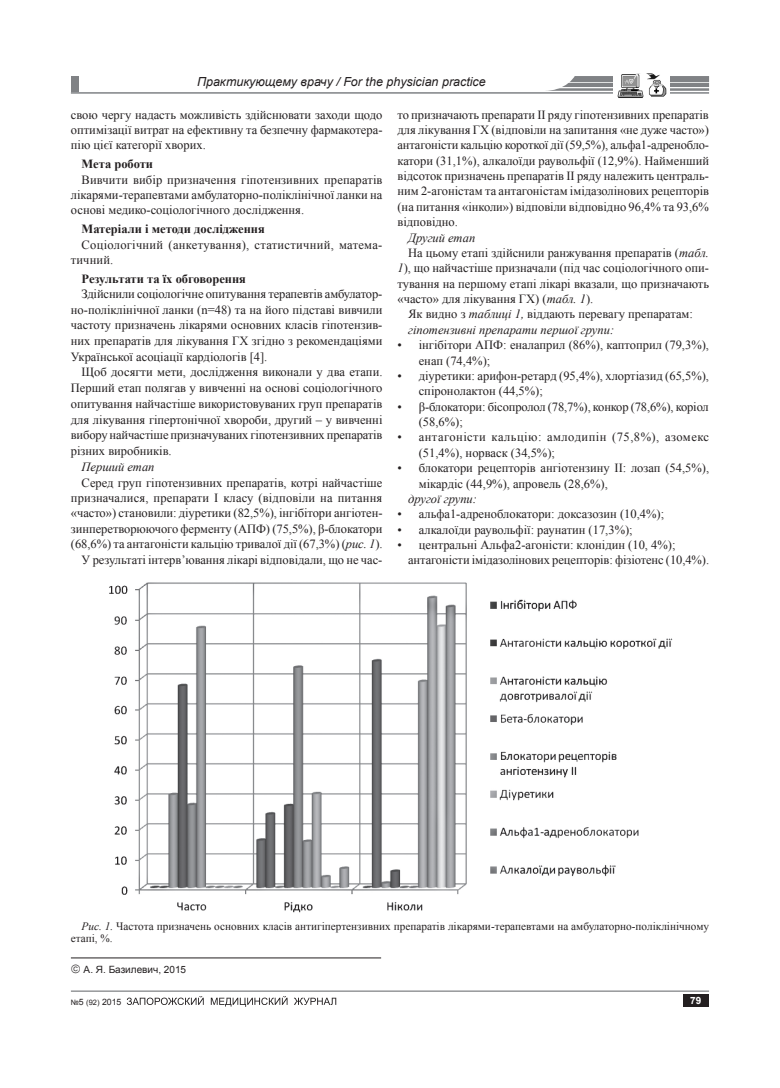
<style>
.page{position:relative;width:780px;height:1088px;background:#fff}
.page>*{position:absolute;margin:0;border:0;box-sizing:border-box;transform-origin:0 0}
.t1{font:12.5px/15.4px "Times New Roman";color:#231f20;text-align:justify}
.t2{font:12.5px/15.4px "Times New Roman";letter-spacing:.04em;color:#231f20}
.t3{font:italic 12.5px "Times New Roman";color:#231f20}
.t4{font:700 12.5px "Times New Roman";color:#231f20}
.t5{font:12.5px/15.4px "Times New Roman";letter-spacing:.025em;color:#231f20}
.t6{font:italic 12.5px "Arial";color:#231f20}
.t7{font:11.25px/12.5px "Times New Roman";color:#231f20}
.t8{font:10px "Arial";color:#231f20}
.t9{font:700 10px "Arial";color:#fff}
.t10{font:7.5px "Arial";color:#231f20}
.s1{font-style:italic}
.s2{font-size:8.75px}
</style>
<div class="page">
<div style="left:71px;top:76px;width:7px;height:15px;background:#808285"></div>
<hr style="left:71px;top:92px;width:638px;height:2px;background:#808285">
<hr style="left:553px;top:83px;width:156px;height:4px;background:#808285">
<hr style="left:545px;top:88px;width:164px;height:3px;background:#808285">
<div style="left:561px;top:76px;width:148px;height:6px;background:#808285"></div>
<div style="left:510px;top:38px;width:68px;height:53px;background:#fff;border-radius:50%"></div>
<img style="left:613px;top:74px;width:57px;height:24px">
<img style="left:109px;top:582px;width:564px;height:331px">
<hr style="left:71px;top:957px;width:310px;height:1px;background:#231f20">
<hr style="left:71px;top:990px;width:638px;height:2px;background:#808285">
<div style="left:683px;top:994px;width:26px;height:12px;background:#231f20"></div>
<svg style="left:127px;top:996px;width:209px;height:11px"></svg>
<p class="t6" style="left:197px;top:74px;width:290px">Практикующему врачу / For the physician practice</p>
<p class="t1" style="left:71px;top:106px;width:313px">свою чергу надасть можливість здійснювати заходи щодо оптимізації витрат на ефективну та безпечну фармакотера&shy;пію цієї категорії хворих.</p>
<p class="t4" style="left:81px;top:155px;width:73px">Мета роботи</p>
<p class="t1" style="left:71px;top:171px;width:313px;text-indent:11px">Вивчити вибір призначення гіпотензивних препаратів лікарями-терапевтами амбулаторно-поліклінічної ланки на основі медико-соціологічного дослідження.</p>
<p class="t4" style="left:81px;top:220px;width:185px">Матеріали і методи дослідження</p>
<p class="t5" style="left:71px;top:237px;width:313px;text-indent:11px">Соціологічний (анкетування), статистичний, матема&shy;тичний.</p>
<p class="t4" style="left:81px;top:270px;width:166px">Результати та їх обговорення</p>
<p class="t1" style="left:71px;top:286px;width:313px;text-indent:11px">Здійснили соціологічне опитування терапевтів амбулатор&shy;но-поліклінічної ланки (n=48) та на його підставі вивчили частоту призначень лікарями основних класів гіпотензив&shy;них препаратів для лікування ГХ згідно з рекомендаціями Української асоціації кардіологів [4].</p>
<p class="t1" style="left:71px;top:364px;width:313px;line-height:15.8px;text-indent:11px">Щоб досягти мети, дослідження виконали у два етапи.<br>Перший етап полягав у вивченні на основі соціологічного опитування найчастіше використовуваних груп препаратів для лікування гіпертонічної хвороби, другий – у вивченні вибору найчастіше призначуваних гіпотензивних препаратів різних виробників.</p>
<p class="t3" style="left:81px;top:458px;width:74px">Перший етап</p>
<p class="t1" style="left:71px;top:474px;width:313px;text-align:right">Серед груп гіпотензивних препаратів, котрі найчастіше призначалися, препарати I класу (відповіли на питання «часто») становили: діуретики (82,5%), інгібітори ангіотен&shy;зинперетворюючого ферменту (АПФ) (75,5%), β-блокатори (68,6%) та антагоністи кальцію тривалої дії (67,3%) (<span class="s1">рис. 1</span>).<br>У результаті інтерв’ювання лікарі відповідали, що не час-</p>
<p class="t1" style="left:397px;top:106px;width:313px">то призначають препарати II ряду гіпотензивних препаратів для лікування ГХ (відповіли на запитання «не дуже часто») антагоністи кальцію короткої дії (59,5%), альфа1-адренобло&shy;катори (31,1%), алкалоїди раувольфії (12,9%). Найменший відсоток призначень препаратів II ряду належить централь&shy;ним 2-агоністам та антагоністам імідазолінових рецепторів (на питання «інколи») відповіли відповідно 96,4% та 93,6% відповідно.</p>
<p class="t3" style="left:408px;top:229px;width:69px">Другий етап</p>
<p class="t1" style="left:408px;top:245px;width:302px">На цьому етапі здійснили ранжування препаратів (<span class="s1">табл.</span></p>
<p class="t1" style="left:397px;top:260px;width:313px"><span class="s1">1</span>), що найчастіше призначали (під час соціологічного опи-</p>
<p class="t1" style="left:397px;top:276px;width:313px">тування на першому етапі лікарі вказали, що призначають</p>
<p class="t1" style="left:397px;top:291px;width:197px">«часто» для лікування ГХ) (<span class="s1">табл. 1</span>).</p>
<p class="t1" style="left:408px;top:306px;width:286px">Як видно з <span class="s1">таблиці 1,</span> віддають перевагу препаратам:</p>
<p class="t3" style="left:408px;top:321px;width:207px">гіпотензивні препарати першої групи:</p>
<p class="t1" style="left:419px;top:337px;width:292px;text-indent:-21px">• інгібітори АПФ: еналаприл (86%), каптоприл (79,3%), енап (74,4%);</p>
<p class="t1" style="left:419px;top:368px;width:292px;text-indent:-21px">• діуретики: арифон-ретард (95,4%), хлортіазид (65,5%), спіронолактон (44,5%);</p>
<p class="t1" style="left:419px;top:399px;width:291px;text-indent:-21px">• β-блокатори: бісопролол (78,7%), конкор (78,6%), коріол (58,6%);</p>
<p class="t2" style="left:419px;top:429px;width:292px;text-indent:-21px">• антагоністи кальцію: амлодипін (75,8%), азомекс (51,4%), норваск (34,5%);</p>
<p class="t1" style="left:419px;top:460px;width:292px;text-indent:-21px">• блокатори рецепторів ангіотензину II: лозап (54,5%), мікардіс (44,9%), апровель (28,6%),</p>
<p class="t3" style="left:408px;top:490px;width:70px">другої групи:</p>
<p class="t1" style="left:397px;top:506px;width:268px">• альфа1-адреноблокатори: доксазозин (10,4%);</p>
<p class="t1" style="left:397px;top:522px;width:237px">• алкалоїди раувольфії: раунатин (17,3%);</p>
<p class="t1" style="left:408px;top:537px;width:302px;text-indent:-11px">• центральні Альфа2-агоністи: клонідин (10, 4%); антагоністи імідазолінових рецепторів: фізіотенс (10,4%).</p>
<p class="t7" style="left:71px;top:920px;width:639px;text-indent:11px"><span class="s1">Рис. 1.</span> Частота призначень основних класів антигіпертензивних препаратів лікарями-терапевтами на амбулаторно-поліклінічному етапі, %.</p>
<p class="t8" style="left:84px;top:962px;width:104px">А. Я. Базилевич, 2015</p>
<p class="t10" style="left:71px;top:997px;width:52px">№<span class="s2">5</span> (92) <span class="s2">2015</span></p>
<p class="t9" style="left:690px;top:994px;width:13px">79</p>
</div>
